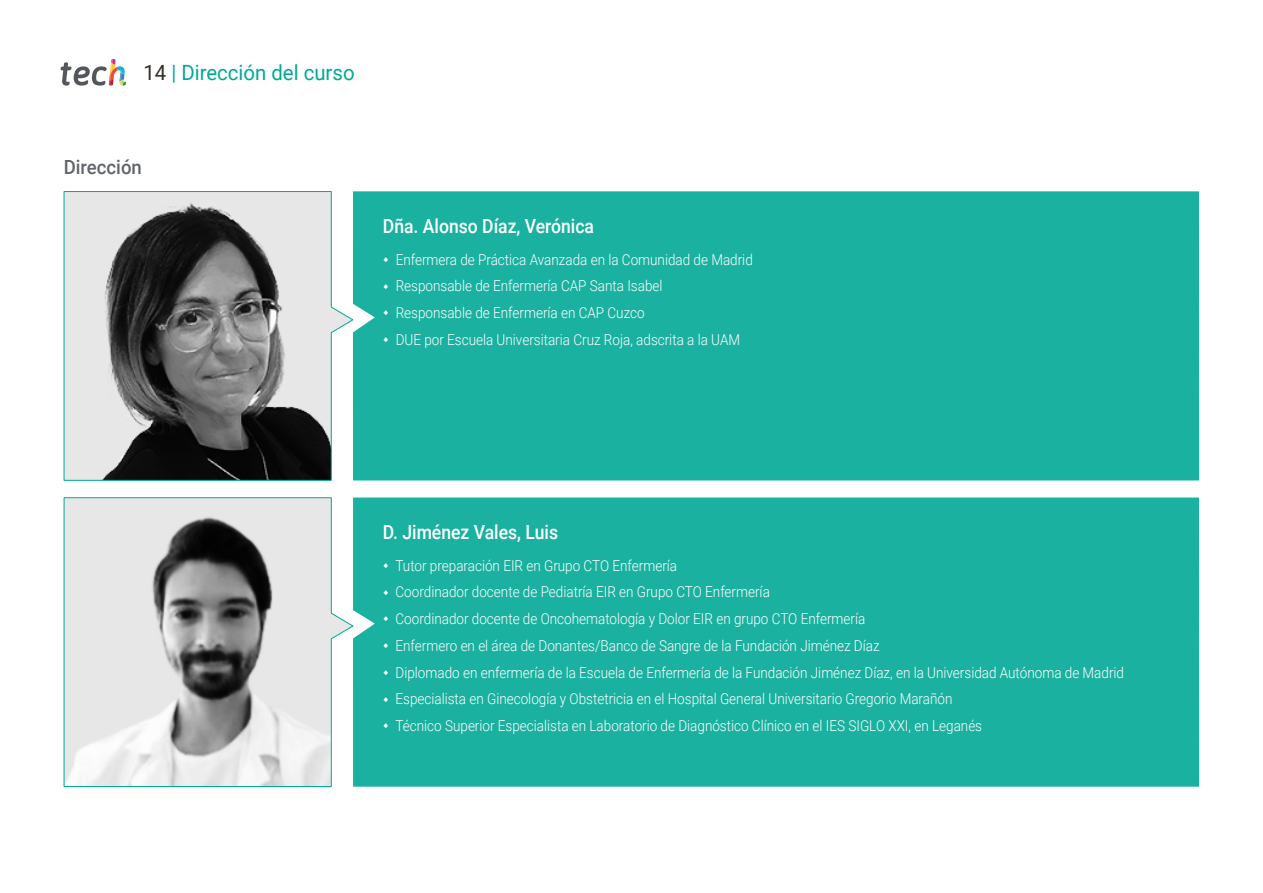
<style>
.page{position:relative;width:1263px;height:893px;background:#fff}
.page>*{position:absolute;margin:0;border:0;box-sizing:border-box;transform-origin:0 0}
.t1{font:21px "Roboto";color:#00a996}
.t2{font:500 19.5px "Roboto";color:#fff;scale:.9 1}
.t3{font:500 19.5px "Roboto";color:#61646a;scale:.95 1}
.t4{font:300 15px/26.7px "Roboto";color:#fff;scale:.9 1}
.s1{color:#312e20}
</style>
<div class="page">
<svg style="left:61px;top:59px;width:65px;height:27px"></svg>
<div style="left:354px;top:497px;width:845px;height:290px;background:#1ab1a0"></div>
<svg style="left:64px;top:191px;width:290px;height:290px;background:#8e9090"></svg>
<svg style="left:64px;top:497px;width:290px;height:290px"></svg>
<div style="left:353px;top:191px;width:846px;height:289px;background:#1ab1a0"></div>
<svg style="left:384px;top:257px;width:4px;height:5px"></svg>
<svg style="left:384px;top:284px;width:4px;height:5px"></svg>
<svg style="left:384px;top:310px;width:4px;height:5px"></svg>
<svg style="left:384px;top:337px;width:4px;height:5px"></svg>
<svg style="left:384px;top:563px;width:4px;height:5px"></svg>
<svg style="left:384px;top:590px;width:4px;height:5px"></svg>
<svg style="left:384px;top:616px;width:4px;height:5px"></svg>
<svg style="left:384px;top:643px;width:4px;height:5px"></svg>
<svg style="left:384px;top:670px;width:4px;height:5px"></svg>
<svg style="left:384px;top:697px;width:4px;height:5px"></svg>
<svg style="left:384px;top:723px;width:4px;height:6px"></svg>
<h1 class="t1" style="left:144px;top:57px;width:213px"><span class="s1">14</span> | Dirección del curso</h1>
<h2 class="t3" style="left:64px;top:154px;width:84px">Dirección</h2>
<h2 class="t2" style="left:383px;top:212px;width:236px">Dña. Alonso Díaz, Verónica</h2>
<p class="t4" style="left:396px;top:245px;width:398px">Enfermera de Práctica Avanzada en la Comunidad de Madrid Responsable de Enfermería CAP Santa Isabel<br>Responsable de Enfermería en CAP Cuzco<br>DUE por Escuela Universitaria Cruz Roja, adscrita a la UAM</p>
<h2 class="t2" style="left:383px;top:518px;width:196px">D. Jiménez Vales, Luis</h2>
<p class="t4" style="left:395px;top:551px;width:811px">Tutor preparación EIR en Grupo CTO Enfermería<br>Coordinador docente de Pediatría EIR en Grupo CTO Enfermería<br>Coordinador docente de Oncohematología y Dolor EIR en grupo CTO Enfermería<br>Enfermero en el área de Donantes/Banco de Sangre de la Fundación Jiménez Díaz<br>Diplomado en enfermería de la Escuela de Enfermería de la Fundación Jiménez Díaz, en la Universidad Autónoma de Madrid Especialista en Ginecología y Obstetricia en el Hospital General Universitario Gregorio Marañón<br>Técnico Superior Especialista en Laboratorio de Diagnóstico Clínico en el IES SIGLO XXI, en Leganés</p>
</div>
